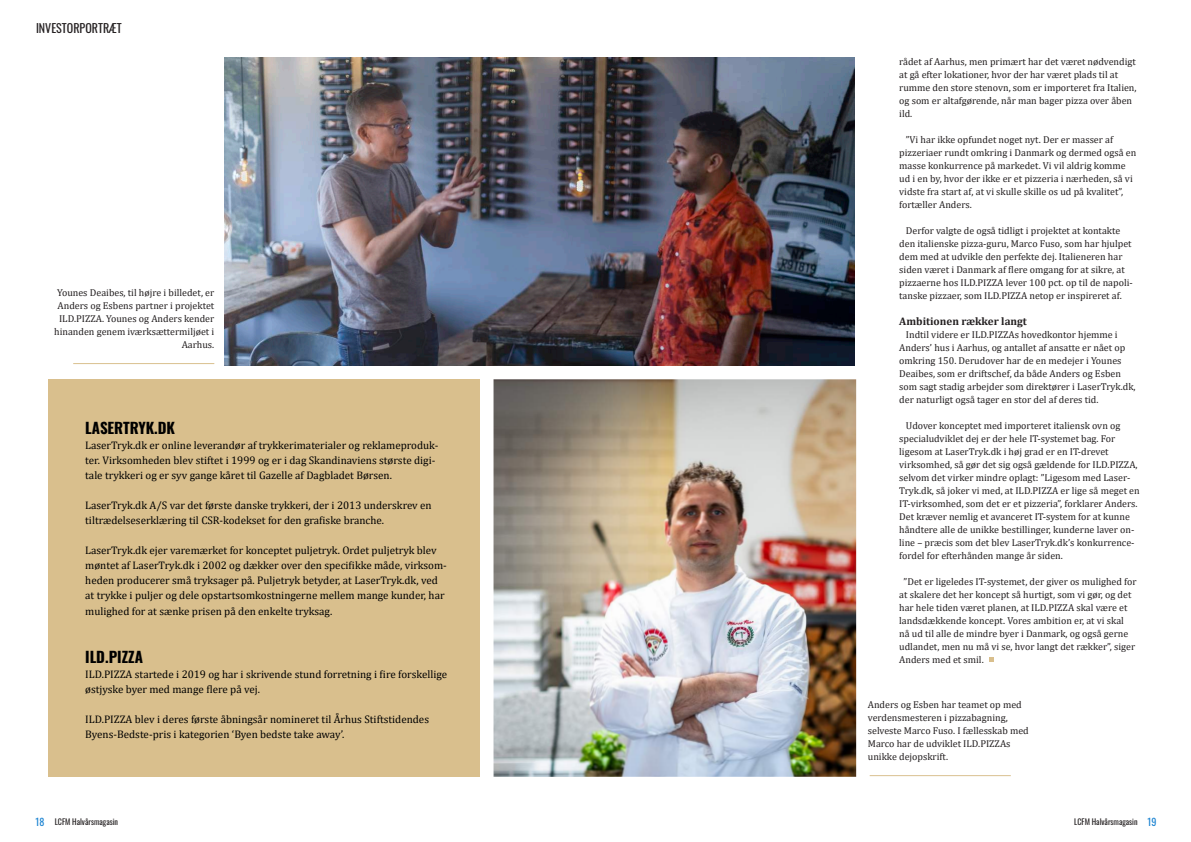
<style>
.page{position:relative;width:1191px;height:842px;background:#fff}
.page>*{position:absolute;margin:0;border:0;box-sizing:border-box;transform-origin:0 0}
.t1{font:700 15px "Oswald";color:#000}
.t2{font:12px "Oswald";color:#231f20}
.t3{font:11px/15px "Cambria";color:#000}
.t4{font:700 11px "Cambria";color:#231f20}
.t5{font:10px/13px "Cambria";color:#231f20}
.t6{font:10px "Oswald";color:#1982d1}
.t7{font:8px "Oswald";color:#231f20}
.s1{font-size:10px;color:#1982d1}
</style>
<div class="page">
<svg style="left:989px;top:658px;width:5px;height:4px"></svg>
<hr style="left:73px;top:363px;width:141px;height:1px;background:#b9892c">
<img style="left:224px;top:57px;width:631px;height:309px">
<img style="left:493px;top:379px;width:363px;height:398px">
<hr style="left:869px;top:775px;width:141px;height:1px;background:#b9892c">
<div style="left:49px;top:379px;width:431px;height:398px;background:#d9bf8d"></div>
<p class="t2" style="left:36px;top:18px;width:87px">INVESTORPORTRÆT</p>
<p class="t5" style="left:54px;top:286px;width:162px;text-align:right">Younes Deaibes, til højre i billedet, er<br>Anders og Esbens partner i projektet<br>ILD.PIZZA. Younes og Anders kender hinanden genem iværksættermiljøet i<br>Aarhus.</p>
<h1 class="t1" style="left:85px;top:414px;width:91px">LASERTRYK.DK</h1>
<p class="t3" style="left:85px;top:438px;width:354px">LaserTryk.dk er online leverandør af trykkerimaterialer og reklameproduk&shy;ter. Virksomheden blev stiftet i 1999 og er i dag Skandinaviens største digi&shy;tale trykkeri og er syv gange kåret til Gazelle af Dagbladet Børsen.</p>
<p class="t3" style="left:85px;top:498px;width:348px">LaserTryk.dk A/S var det første danske trykkeri, der i 2013 underskrev en tiltrædelseserklæring til CSR-kodekset for den grafiske branche.</p>
<p class="t3" style="left:85px;top:543px;width:363px">LaserTryk.dk ejer varemærket for konceptet puljetryk. Ordet puljetryk blev møntet af LaserTryk.dk i 2002 og dækker over den specifikke måde, virksom&shy;heden producerer små tryksager på. Puljetryk betyder, at LaserTryk.dk, ved at trykke i puljer og dele opstartsomkostningerne mellem mange kunder, har</p>
<p class="t3" style="left:85px;top:604px;width:248px">mulighed for at sænke prisen på den enkelte tryksag.</p>
<h1 class="t1" style="left:85px;top:643px;width:59px">ILD.PIZZA</h1>
<p class="t3" style="left:85px;top:667px;width:363px">ILD.PIZZA startede i 2019 og har i skrivende stund forretning i fire forskellige østjyske byer med mange flere på vej.</p>
<p class="t3" style="left:85px;top:712px;width:345px">ILD.PIZZA blev i deres første åbningsår nomineret til Århus Stiftstidendes<br>Byens-Bedste-pris i kategorien ‘Byen bedste take away’.</p>
<p class="t5" style="left:899px;top:55px;width:239px">rådet af Aarhus, men primært har det været nødvendigt at gå efter lokationer, hvor der har været plads til at rumme den store stenovn, som er importeret fra Italien, og som er altafgørende, når man bager pizza over åben ild.</p>
<p class="t5" style="left:899px;top:133px;width:239px;text-indent:7px">”Vi har ikke opfundet noget nyt. Der er masser af pizzeriaer rundt omkring i Danmark og dermed også en masse konkurrence på markedet. Vi vil aldrig komme ud i en by, hvor der ikke er et pizzeria i nærheden, så vi vidste fra start af, at vi skulle skille os ud på kvalitet”, fortæller Anders.</p>
<p class="t5" style="left:899px;top:224px;width:235px;text-indent:7px">Derfor valgte de også tidligt i projektet at kontakte den italienske pizza-guru, Marco Fuso, som har hjulpet dem med at udvikle den perfekte dej. Italieneren har siden været i Danmark af flere omgang for at sikre, at pizzaerne hos ILD.PIZZA lever 100 pct. op til de napoli&shy;tanske pizzaer, som ILD.PIZZA netop er inspireret af.</p>
<p class="t4" style="left:899px;top:314px;width:129px">Ambitionen rækker langt</p>
<p class="t5" style="left:899px;top:328px;width:238px;text-indent:7px">Indtil videre er ILD.PIZZAs hovedkontor hjemme i Anders’ hus i Aarhus, og antallet af ansatte er nået op omkring 150. Derudover har de en medejer i Younes Deaibes, som er driftschef, da både Anders og Esben som sagt stadig arbejder som direktører i LaserTryk.dk, der naturligt også tager en stor del af deres tid.</p>
<p class="t5" style="left:899px;top:419px;width:242px;text-indent:7px">Udover konceptet med importeret italiensk ovn og specialudviklet dej er der hele IT-systemet bag. For ligesom at LaserTryk.dk i høj grad er en IT-drevet virksomhed, så gør det sig også gældende for ILD.PIZZA, selvom det virker mindre oplagt: ”Ligesom med Laser-Tryk.dk, så joker vi med, at ILD.PIZZA er lige så meget en IT-virksomhed, som det er et pizzeria”, forklarer Anders.<br>Det kræver nemlig et avanceret IT-system for at kunne håndtere alle de unikke bestillinger, kunderne laver on&shy;line – præcis som det blev LaserTryk.dk’s konkurrence&shy;fordel for efterhånden mange år siden.</p>
<p class="t5" style="left:899px;top:575px;width:239px;text-indent:4px">”Det er ligeledes IT-systemet, der giver os mulighed for at skalere det her koncept så hurtigt, som vi gør, og det har hele tiden været planen, at ILD.PIZZA skal være et landsdækkende koncept. Vores ambition er, at vi skal nå ud til alle de mindre byer i Danmark, og også gerne udlandet, men nu må vi se, hvor langt det rækker”, siger Anders med et smil.</p>
<p class="t5" style="left:868px;top:698px;width:162px">Anders og Esben har teamet op med verdensmesteren i pizzabagning, selveste Marco Fuso. I fællesskab med<br>Marco har de udviklet ILD.PIZZAs unikke dejopskrift.</p>
<p class="t6" style="left:35px;top:813px;width:10px">18</p>
<p class="t7" style="left:55px;top:815px;width:65px">LCFM Halvårsmagasin</p>
<p class="t7" style="left:1074px;top:815px;width:84px">LCFM Halvårsmagasin <span class="s1">19</span></p>
</div>
